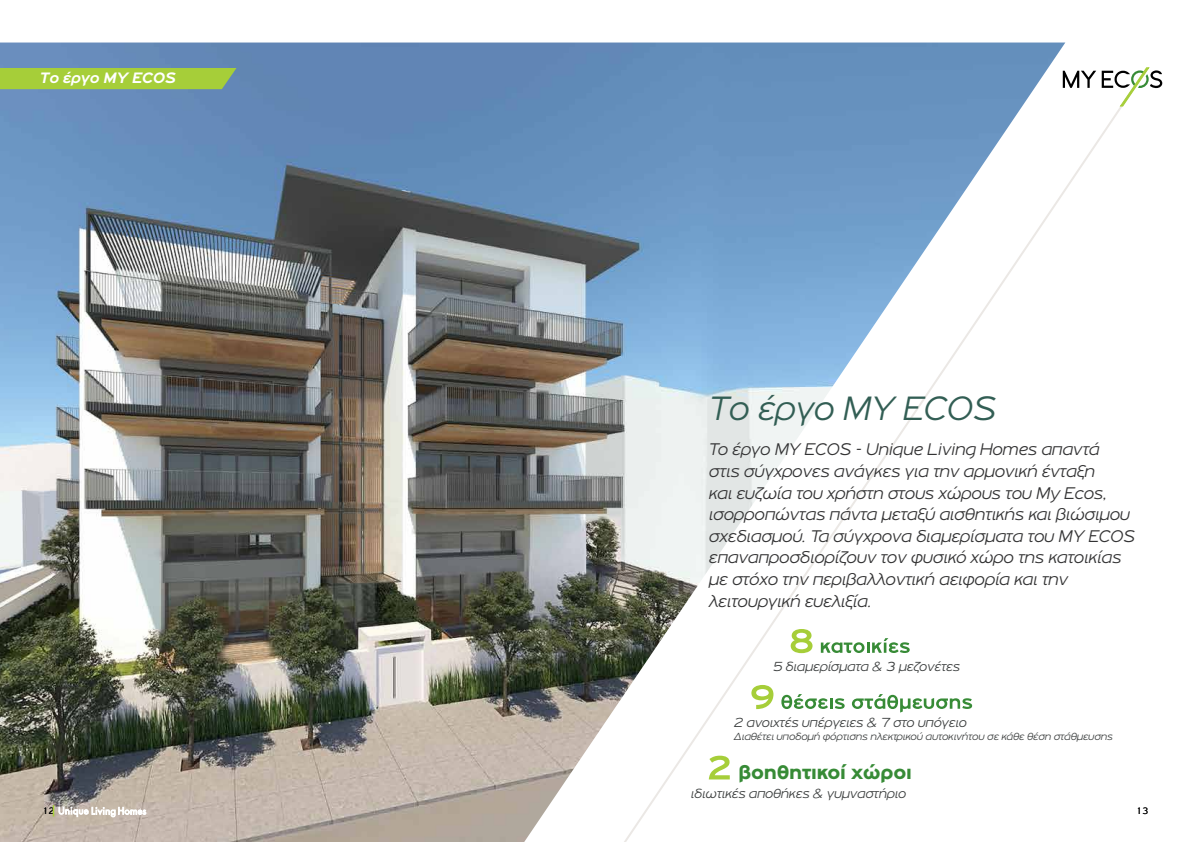
<style>
.page{position:relative;width:1191px;height:842px;background:#fff}
.page>*{position:absolute;margin:0;border:0;box-sizing:border-box;transform-origin:0 0}
.t1{font:italic 300 36px "PF Highway Gothic Ext";letter-spacing:-.01em;color:#325e54}
.t2{font:900 21px "PF Highway Gothic Ext";letter-spacing:-.01em;color:#378b36}
.t3{font:italic 300 18px/21.6px "PF Highway Gothic Ext";letter-spacing:-.01em;color:#333334}
.t4{font:italic 700 16.1px "PF Highway Gothic Ext";letter-spacing:-.01em;color:#fff}
.t5{font:italic 300 14px "PF Highway Gothic Ext";letter-spacing:-.01em;color:#3a3d3d}
.t6{font:italic 700 14px "PF Highway Gothic Ext";letter-spacing:-.01em;color:#fff}
.t7{font:italic 300 11px "PF Highway Gothic Ext";letter-spacing:-.01em;color:#3a3d3d}
.t8{font:300 10px "PF Highway Sans Pro";color:#000}
</style>
<div class="page">
<img style="left:0;top:43px;width:1065px;height:799px">
<svg style="left:612px;top:103px;width:507px;height:739px"></svg>
<svg style="left:1062px;top:67px;width:100px;height:44px"></svg>
<div style="left:0;top:68px;width:236px;height:21px;background:#a6ce39"></div>
<svg style="left:790px;top:629px;width:22px;height:24px"></svg>
<svg style="left:821px;top:638px;width:88px;height:15px"></svg>
<svg style="left:751px;top:685px;width:22px;height:24px"></svg>
<svg style="left:781px;top:694px;width:63px;height:15px"></svg>
<svg style="left:852px;top:694px;width:120px;height:19px"></svg>
<svg style="left:709px;top:756px;width:21px;height:23px"></svg>
<svg style="left:53px;top:805px;width:93px;height:12px"></svg>
<p class="t4" style="left:40px;top:69px;width:138px">To έργο ΜΥ ΕCOS</p>
<p class="t6" style="left:43px;top:71px;width:134px">Το project MY ECOS</p>
<h1 class="t1" style="left:709px;top:389px;width:289px">To έργο MY ECOS</h1>
<p class="t3" style="left:709px;top:439px;width:428px">Το έργο MY ECOS - Unique Living Homes απαντά<br>στις σύγχρονες ανάγκες για την αρμονική ένταξη<br>και ευζωία του χρήστη στους χώρους του My Ecos, ισορροπώντας πάντα μεταξύ αισθητικής και βιώσιμου σχεδιασμού. Τα σύγχρονα διαμερίσματα του MY ECOS επαναπροσδιορίζουν τον φυσικό χώρο της κατοικίας με στόχο την περιβαλλοντική αειφορία και την λειτουργική ευελιξία.</p>
<p class="t5" style="left:773px;top:659px;width:189px">5 διαμερίσματα &amp; 3 μεζονέτες</p>
<p class="t5" style="left:734px;top:715px;width:234px">2 ανοιχτές υπέργειες &amp; 7 στο υπόγειο</p>
<p class="t7" style="left:734px;top:731px;width:380px">Διαθέτει υποδομή φόρτισης ηλεκτρικού αυτοκινήτου σε κάθε θέση στάθμευσης</p>
<p class="t2" style="left:738px;top:761px;width:175px">βοηθητικοί χώροι</p>
<p class="t5" style="left:691px;top:786px;width:217px">ιδιωτικές αποθήκες &amp; γυμναστήριο</p>
<p class="t8" style="left:43px;top:804px;width:14px">12</p>
<p class="t8" style="left:1136px;top:804px;width:14px">13</p>
</div>
